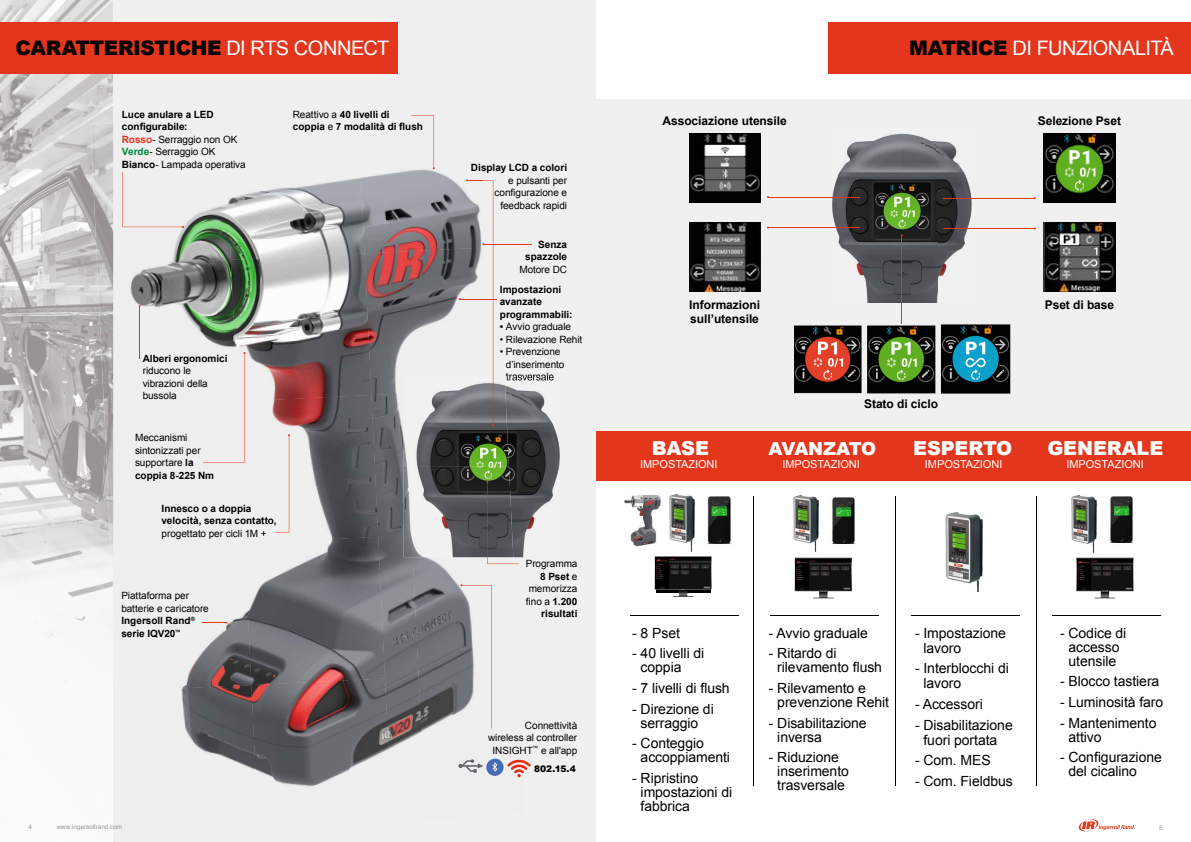
<style>
.page{position:relative;width:1191px;height:842px;background:#fff}
.page>*{position:absolute;margin:0;border:0;box-sizing:border-box;transform-origin:0 0}
.t1{font:900 20px "Arial";letter-spacing:-.02em;color:#000}
.t2{font:20px "Arial";letter-spacing:-.025em;color:#fff}
.t3{font:900 19.2px "Arial";letter-spacing:-.005em;color:#fff}
.t4{font:900 18px "Arial";letter-spacing:-.04em;color:#fff}
.t5{font:14px/14px "Arial";letter-spacing:-.005em;color:#000}
.t6{font:700 12px/14px "Arial";letter-spacing:-.005em;color:#000}
.t7{font:11px "Arial";letter-spacing:-.005em;color:#fff}
.t8{font:10px/12.5px "Arial";letter-spacing:-.005em;color:#000}
.t9{font:700 10px/12.5px "Arial";color:#000}
.t10{font:900 9px "Arial";color:#000}
.t11{font:6.4px "Arial";color:#969696}
.s1{font-weight:400;color:#fff}
.s2{font-weight:900;color:#000}
.s3{font-weight:700}
.s4{font-weight:700;color:#e3361d}
.s5{font-weight:700;color:#008843}
.s6{font-weight:400}
</style>
<div class="page">
<div style="left:595px;top:99px;width:596px;height:361px;background:#f0f0f0"></div>
<div style="left:594px;top:431px;width:597px;height:49px;background:#e3361d"></div>
<img style="left:0;top:0;width:113px;height:683px">
<div style="left:113px;top:0;width:482px;height:842px;background:#f0f0f0"></div>
<img style="left:90px;top:123px;width:23px;height:480px">
<img style="left:113px;top:205px;width:111px;height:55px">
<img style="left:224px;top:178px;width:134px;height:82px">
<img style="left:358px;top:169px;width:101px;height:84px">
<img style="left:113px;top:260px;width:118px;height:141px">
<img style="left:231px;top:253px;width:133px;height:142px">
<img style="left:364px;top:247px;width:95px;height:148px">
<img style="left:113px;top:401px;width:1px;height:121px">
<img style="left:272px;top:395px;width:99px;height:142px">
<img style="left:371px;top:393px;width:42px;height:355px">
<img style="left:113px;top:582px;width:131px;height:103px">
<img style="left:244px;top:537px;width:141px;height:148px">
<img style="left:413px;top:557px;width:109px;height:180px">
<img style="left:181px;top:685px;width:70px;height:84px">
<img style="left:251px;top:678px;width:141px;height:109px">
<svg style="left:122px;top:172px;width:62px;height:56px"></svg>
<hr style="left:460px;top:299px;width:37px;height:1px;background:#e3361d">
<svg style="left:411px;top:115px;width:24px;height:54px"></svg>
<hr style="left:139px;top:306px;width:1px;height:53px;background:#e3361d">
<svg style="left:203px;top:352px;width:42px;height:111px"></svg>
<svg style="left:276px;top:434px;width:14px;height:99px"></svg>
<svg style="left:460px;top:584px;width:32px;height:145px"></svg>
<svg style="left:202px;top:622px;width:26px;height:2px"></svg>
<svg style="left:458px;top:759px;width:25px;height:14px"></svg>
<img style="left:486px;top:759px;width:17px;height:17px">
<svg style="left:507px;top:760px;width:23px;height:17px"></svg>
<div style="left:0;top:23px;width:397px;height:51px;background:#e3361d"></div>
<div style="left:828px;top:23px;width:363px;height:51px;background:#e3361d"></div>
<hr style="left:483px;top:244px;width:49px;height:1px;background:#e3361d">
<img style="left:509px;top:380px;width:51px;height:177px">
<img style="left:403px;top:376px;width:106px;height:91px">
<img style="left:403px;top:467px;width:110px;height:90px">
<img style="left:506px;top:376px;width:48px;height:4px">
<svg style="left:486px;top:481px;width:33px;height:83px;background:#565457"></svg>
<svg style="left:459px;top:179px;width:35px;height:247px"></svg>
<img style="left:669px;top:495px;width:25px;height:57px">
<img style="left:624px;top:494px;width:37px;height:52px">
<img style="left:707px;top:496px;width:24px;height:48px">
<img style="left:793px;top:496px;width:26px;height:56px">
<img style="left:945px;top:512px;width:38px;height:80px">
<img style="left:1071px;top:496px;width:25px;height:57px">
<hr style="left:753px;top:496px;width:1px;height:290px;background:#000">
<svg style="left:655px;top:556px;width:56px;height:41px"></svg>
<img style="left:656px;top:558px;width:54px;height:30px">
<svg style="left:795px;top:558px;width:57px;height:41px"></svg>
<img style="left:796px;top:559px;width:55px;height:31px">
<svg style="left:1076px;top:558px;width:57px;height:41px"></svg>
<img style="left:1077px;top:559px;width:55px;height:31px">
<img style="left:832px;top:497px;width:23px;height:47px">
<img style="left:1110px;top:496px;width:23px;height:47px">
<hr style="left:630px;top:615px;width:109px;height:1px;background:#000">
<hr style="left:770px;top:615px;width:109px;height:1px;background:#000">
<hr style="left:911px;top:615px;width:108px;height:1px;background:#000">
<hr style="left:1051px;top:615px;width:109px;height:1px;background:#000">
<hr style="left:895px;top:496px;width:1px;height:290px;background:#000">
<hr style="left:1036px;top:496px;width:1px;height:290px;background:#000">
<img style="left:832px;top:133px;width:140px;height:170px">
<img style="left:689px;top:133px;width:71px;height:69px">
<img style="left:689px;top:223px;width:71px;height:69px">
<img style="left:1044px;top:133px;width:71px;height:69px">
<img style="left:1044px;top:223px;width:71px;height:69px">
<img style="left:794px;top:324px;width:216px;height:70px">
<hr style="left:901px;top:235px;width:1px;height:89px;background:#e3361d">
<hr style="left:768px;top:197px;width:91px;height:1px;background:#e3361d">
<hr style="left:768px;top:227px;width:91px;height:1px;background:#e3361d">
<hr style="left:943px;top:198px;width:91px;height:1px;background:#e3361d">
<hr style="left:943px;top:228px;width:91px;height:1px;background:#e3361d">
<svg style="left:1078px;top:819px;width:57px;height:13px"></svg>
<h1 class="t1" style="left:15px;top:33px;width:375px">CARATTERISTICHE <span class="s1">DI RTS CONNECT</span></h1>
<h1 class="t2" style="left:909px;top:34px;width:266px"><span class="s2">MATRICE</span> DI FUNZIONALITÀ</h1>
<p class="t8" style="left:122px;top:108px;width:125px"><span class="s3">Luce anulare a LED configurabile:<br></span><span class="s4">Rosso</span>- Serraggio non OK<br><span class="s5">Verde</span>- Serraggio OK<br><span class="s3">Bianco</span>- Lampada operativa</p>
<p class="t9" style="left:293px;top:108px;width:132px"><span class="s6">Reattivo a</span> 40 livelli di coppia <span class="s6">e</span> 7 modalità di flush</p>
<p class="t9" style="left:143px;top:352px;width:86px">Alberi ergonomici</p>
<p class="t8" style="left:143px;top:365px;width:67px">riducono le vibrazioni della bussola</p>
<p class="t8" style="left:135px;top:432px;width:81px">Meccanismi sintonizzati per supportare <span class="s3">la coppia 8-225 Nm</span></p>
<p class="t9" style="left:162px;top:502px;width:117px">Innesco o a doppia velocità, senza contatto,</p>
<p class="t8" style="left:162px;top:527px;width:107px">progettato per cicli 1M +</p>
<p class="t8" style="left:121px;top:590px;width:89px">Piattaforma per batterie e caricatore<br><span class="s3">Ingersoll Rand</span><sup>® </sup><span class="s3">serie IQV20</span><sup>™</sup></p>
<p class="t9" style="left:471px;top:162px;width:98px">Display LCD a colori</p>
<p class="t8" style="left:494px;top:174px;width:74px;text-align:right">e pulsanti per configurazione e feedback rapidi</p>
<p class="t9" style="left:525px;top:238px;width:43px;text-align:right">Senza spazzole</p>
<p class="t8" style="left:519px;top:263px;width:49px">Motore DC</p>
<p class="t9" style="left:500px;top:283px;width:74px">Impostazioni avanzate programmabili:</p>
<p class="t8" style="left:500px;top:321px;width:73px"><span class="s3">•</span> Avvio graduale</p>
<p class="t8" style="left:500px;top:333px;width:84px">• Rilevazione Rehit</p>
<p class="t8" style="left:506px;top:346px;width:60px;text-indent:-6px">• Prevenzione d’inserimento trasversale</p>
<p class="t8" style="left:526px;top:557px;width:53px;text-align:right">Programma<br><span class="s3">8 Pset</span> e memorizza fino a <span class="s3">1.200 risultati</span></p>
<p class="t8" style="left:488px;top:719px;width:91px;text-align:right">Connettività wireless al controller<br>INSIGHT<sup>™</sup> e all'app</p>
<p class="t10" style="left:534px;top:762px;width:43px">802.15.4</p>
<p class="t6" style="left:662px;top:114px;width:126px">Associazione utensile</p>
<p class="t6" style="left:1037px;top:114px;width:85px">Selezione Pset</p>
<p class="t6" style="left:689px;top:298px;width:72px">Informazioni sull’utensile</p>
<p class="t6" style="left:1044px;top:298px;width:71px">Pset di base</p>
<h2 class="t3" style="left:652px;top:435px;width:59px">BASE</h2>
<p class="t7" style="left:640px;top:457px;width:79px">IMPOSTAZIONI</p>
<p class="t6" style="left:864px;top:398px;width:75px">Stato di ciclo</p>
<h3 class="t4" style="left:768px;top:435px;width:109px">AVANZATO</h3>
<h2 class="t3" style="left:913px;top:435px;width:101px">ESPERTO</h2>
<h2 class="t3" style="left:1047px;top:435px;width:117px">GENERALE</h2>
<p class="t7" style="left:782px;top:457px;width:79px">IMPOSTAZIONI</p>
<p class="t7" style="left:925px;top:457px;width:79px">IMPOSTAZIONI</p>
<p class="t7" style="left:1066px;top:457px;width:79px">IMPOSTAZIONI</p>
<h3 class="t5" style="left:632px;top:626px;width:49px">- 8 Pset</h3>
<h3 class="t5" style="left:640px;top:646px;width:65px;text-indent:-8px">- 40 livelli di coppia</h3>
<h3 class="t5" style="left:632px;top:681px;width:99px">- 7 livelli di flush</h3>
<h3 class="t5" style="left:632px;top:702px;width:83px;text-align:center">- Direzione di serraggio</h3>
<h3 class="t5" style="left:640px;top:736px;width:91px;text-indent:-8px">- Conteggio accoppiamenti</h3>
<h3 class="t5" style="left:640px;top:771px;width:93px;text-indent:-8px">- Ripristino impostazioni di fabbrica</h3>
<h3 class="t5" style="left:769px;top:626px;width:101px">- Avvio graduale</h3>
<h3 class="t5" style="left:777px;top:646px;width:106px;text-indent:-8px">- Ritardo di rilevamento flush</h3>
<h3 class="t5" style="left:777px;top:681px;width:113px;text-indent:-8px">- Rilevamento e prevenzione Rehit</h3>
<h3 class="t5" style="left:777px;top:716px;width:91px;text-indent:-8px">- Disabilitazione inversa</h3>
<h3 class="t5" style="left:777px;top:750px;width:73px;text-indent:-8px">- Riduzione inserimento trasversale</h3>
<h3 class="t5" style="left:923px;top:625px;width:84px;line-height:15px;text-indent:-8px">- Impostazione lavoro</h3>
<h3 class="t5" style="left:923px;top:661px;width:87px;line-height:15px;text-indent:-8px">- Interblocchi di lavoro</h3>
<h3 class="t5" style="left:915px;top:697px;width:69px">- Accessori</h3>
<h3 class="t5" style="left:915px;top:717px;width:99px;line-height:15px;text-align:center">- Disabilitazione fuori portata</h3>
<h3 class="t5" style="left:915px;top:753px;width:77px">- Com. MES</h3>
<h3 class="t5" style="left:915px;top:774px;width:99px">- Com. Fieldbus</h3>
<h3 class="t5" style="left:1060px;top:626px;width:68px;text-align:center">- Codice di accesso utensile</h3>
<h3 class="t5" style="left:1060px;top:674px;width:101px">- Blocco tastiera</h3>
<h3 class="t5" style="left:1060px;top:695px;width:105px">- Luminosità faro</h3>
<h3 class="t5" style="left:1068px;top:716px;width:89px;text-indent:-8px">- Mantenimento attivo</h3>
<h3 class="t5" style="left:1068px;top:750px;width:95px;text-indent:-8px">- Configurazione del cicalino</h3>
<p class="t11" style="left:28px;top:823px;width:5px">4</p>
<p class="t11" style="left:57px;top:823px;width:67px">www.ingersollrand.com</p>
<p class="t11" style="left:1159px;top:823px;width:5px">5</p>
</div>
